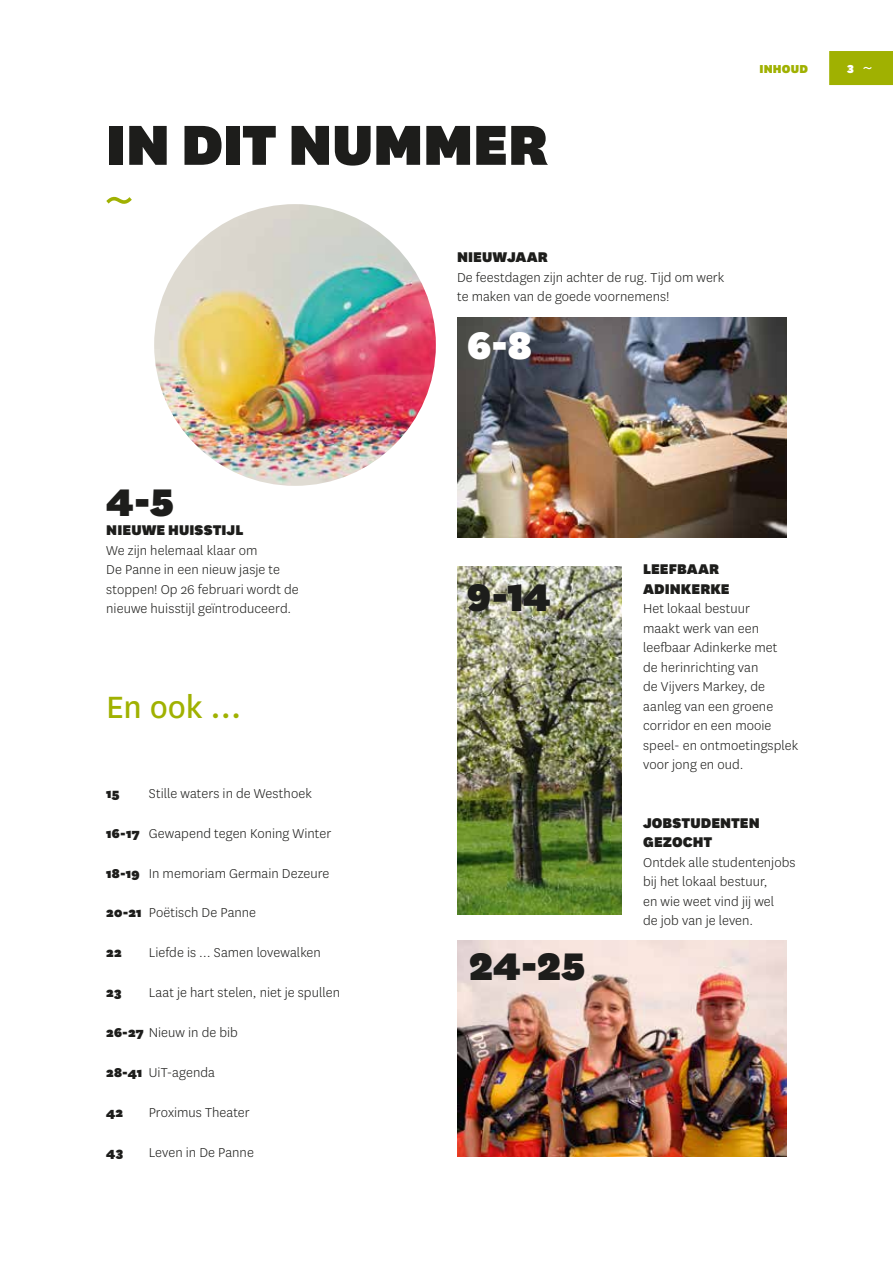
<style>
.page{position:relative;width:893px;height:1263px;background:#fff}
.page>*{position:absolute;margin:0;border:0;box-sizing:border-box;transform-origin:0 0}
.t1{font:900 66px "National";letter-spacing:-.005em;color:#1d1d1b}
.t2{font:900 45px "National";color:#1d1d1b}
.t3{font:900 45px "National";color:#fff}
.t4{font:36px "National";color:#a0b101}
.t5{font:900 16.5px/19.5px "National";letter-spacing:.005em;color:#1d1d1b}
.t6{font:300 15px/19.5px "National";letter-spacing:.005em;color:#1d1d1b}
.t7{font:900 15px "National";color:#1d1d1b}
.t8{font:900 13.5px "National";letter-spacing:.01em;color:#a0b101}
.t9{font:900 13.5px "National";color:#fff}
.s1{font-weight:900}
</style>
<div class="page">
<div style="left:829px;top:51px;width:64px;height:34px;background:#a0b101"></div>
<svg style="left:106px;top:197px;width:26px;height:7px"></svg>
<img style="left:457px;top:317px;width:330px;height:220px">
<img style="left:457px;top:567px;width:165px;height:347px">
<img style="left:457px;top:940px;width:330px;height:217px">
<img style="left:154px;top:204px;width:282px;height:282px;border-radius:141px">
<h1 class="t1" style="left:106px;top:99px;width:443px">IN DIT NUMMER</h1>
<p class="t5" style="left:457px;top:246px;width:92px">NIEUWJAAR</p>
<p class="t6" style="left:457px;top:267px;width:269px">De feestdagen zijn achter de rug. Tijd om werk te maken van de goede voornemens!</p>
<h2 class="t3" style="left:467px;top:313px;width:66px">6-8</h2>
<p class="t8" style="left:760px;top:60px;width:50px">INHOUD</p>
<p class="t9" style="left:847px;top:60px;width:8px">3</p>
<h2 class="t2" style="left:106px;top:471px;width:69px">4-5</h2>
<p class="t5" style="left:106px;top:519px;width:139px">NIEUWE HUISSTIJL</p>
<p class="t6" style="left:106px;top:540px;width:194px">We zijn helemaal klaar om<br>De Panne in een nieuw jasje te stoppen! Op 26 februari wordt de nieuwe huisstijl geïntroduceerd.</p>
<h3 class="t4" style="left:106px;top:683px;width:137px">En ook …</h3>
<p class="t7" style="left:106px;top:783px;width:15px">15</p>
<p class="t6" style="left:149px;top:783px;width:164px">Stille waters in de Westhoek</p>
<p class="t6" style="left:106px;top:823px;width:227px"><span class="s1">16-17</span> Gewapend tegen Koning Winter</p>
<p class="t6" style="left:106px;top:863px;width:225px"><span class="s1">18-19</span> In memoriam Germain Dezeure</p>
<p class="t6" style="left:106px;top:903px;width:151px"><span class="s1">20-21</span> Poëtisch De Panne</p>
<p class="t7" style="left:106px;top:942px;width:17px">22</p>
<p class="t6" style="left:149px;top:942px;width:174px">Liefde is … Samen lovewalken</p>
<p class="t7" style="left:106px;top:982px;width:17px">23</p>
<p class="t6" style="left:149px;top:982px;width:193px">Laat je hart stelen, niet je spullen</p>
<p class="t6" style="left:106px;top:1022px;width:133px"><span class="s1">26-27</span> Nieuw in de bib</p>
<p class="t6" style="left:106px;top:1062px;width:110px"><span class="s1">28-41</span> UiT-agenda</p>
<p class="t7" style="left:106px;top:1102px;width:18px">42</p>
<p class="t6" style="left:149px;top:1102px;width:103px">Proximus Theater</p>
<p class="t7" style="left:106px;top:1142px;width:19px">43</p>
<p class="t6" style="left:149px;top:1142px;width:107px">Leven in De Panne</p>
<h2 class="t2" style="left:467px;top:566px;width:85px">9-14</h2>
<h2 class="t2" style="left:469px;top:935px;width:118px">24-25</h2>
<p class="t5" style="left:643px;top:558px;width:88px">LEEFBAAR<br>ADINKERKE</p>
<p class="t6" style="left:643px;top:599px;width:156px">Het lokaal bestuur<br>maakt werk van een leefbaar Adinkerke met<br>de herinrichting van<br>de Vijvers Markey, de aanleg van een groene corridor en een mooie speel- en ontmoetingsplek voor jong en oud.</p>
<p class="t5" style="left:643px;top:812px;width:118px">JOBSTUDENTEN<br>GEZOCHT</p>
<p class="t6" style="left:643px;top:852px;width:154px">Ontdek alle studentenjobs bij het lokaal bestuur,<br>en wie weet vind jij wel<br>de job van je leven.</p>
</div>
